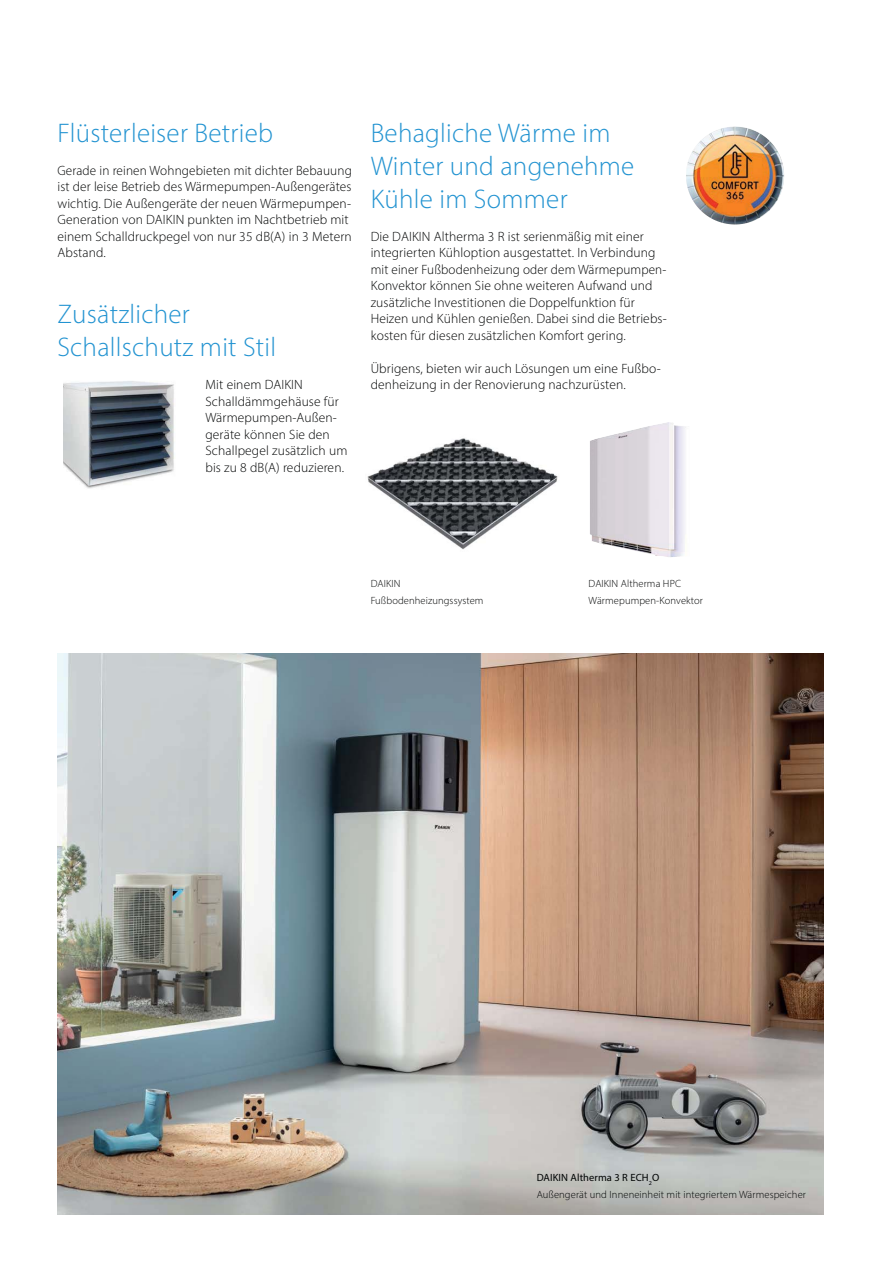
<style>
.page{position:relative;width:881px;height:1263px;background:#fff}
.page>*{position:absolute;margin:0;border:0;box-sizing:border-box;transform-origin:0 0}
.t1{font:300 27px/33px "Myriad Pro";letter-spacing:.01em;color:#2293d1}
.t2{font:300 13.5px/16.5px "Myriad Pro";letter-spacing:.01em;color:#000303}
.t3{font:300 10.5px/16.5px "Myriad Pro";letter-spacing:.01em;color:#000303}
.s1{font-weight:400}
</style>
<div class="page">
<img style="left:64px;top:381px;width:110px;height:108px">
<img style="left:686px;top:126px;width:49px;height:63px">
<img style="left:57px;top:653px;width:766px;height:562px">
<img style="left:590px;top:422px;width:96px;height:135px">
<img style="left:367px;top:438px;width:191px;height:112px">
<h1 class="t1" style="left:57px;top:118px;width:217px">Flüsterleiser Betrieb</h1>
<p class="t2" style="left:57px;top:163px;width:296px">Gerade in reinen Wohngebieten mit dichter Bebauung ist der leise Betrieb des Wärmepumpen-Außengerätes wichtig. Die Außengeräte der neuen Wärmepumpen-Generation von DAIKIN punkten im Nachtbetrieb mit einem Schalldruckpegel von nur 35 dB(A) in 3 Metern Abstand.</p>
<h1 class="t1" style="left:57px;top:299px;width:220px">Zusätzlicher<br>Schallschutz mit Stil</h1>
<p class="t2" style="left:205px;top:377px;width:143px">Mit einem DAIKIN<br>Schalldämmgehäuse für<br>Wärmepumpen-Außen&shy;geräte können Sie den<br>Schallpegel zusätzlich um bis zu 8 dB(A) reduzieren.</p>
<h1 class="t1" style="left:370px;top:118px;width:265px">Behagliche Wärme im<br>Winter und angenehme<br>Kühle im Sommer</h1>
<p class="t2" style="left:370px;top:229px;width:297px">Die DAIKIN Altherma 3 R ist serienmäßig mit einer integrierten Kühloption ausgestattet. In Verbindung mit einer Fußbodenheizung oder dem Wärmepumpen-Konvektor können Sie ohne weiteren Aufwand und zusätzliche Investitionen die Doppelfunktion für Heizen und Kühlen genießen. Dabei sind die Betriebs&shy;kosten für diesen zusätzlichen Komfort gering.</p>
<p class="t2" style="left:370px;top:361px;width:291px">Übrigens, bieten wir auch Lösungen um eine Fußbo&shy;denheizung in der Renovierung nachzurüsten.</p>
<p class="t3" style="left:370px;top:576px;width:114px">DAIKIN<br>Fußbodenheizungssystem</p>
<p class="t3" style="left:588px;top:576px;width:116px">DAIKIN Altherma HPC<br>Wärmepumpen-Konvektor</p>
<p class="t3" style="left:536px;top:1170px;width:271px"><span class="s1">DAIKIN Altherma 3 R ECH</span><sub>2</sub><span class="s1">O<br></span>Außengerät und Inneneinheit mit integriertem Wärmespeicher</p>
</div>
